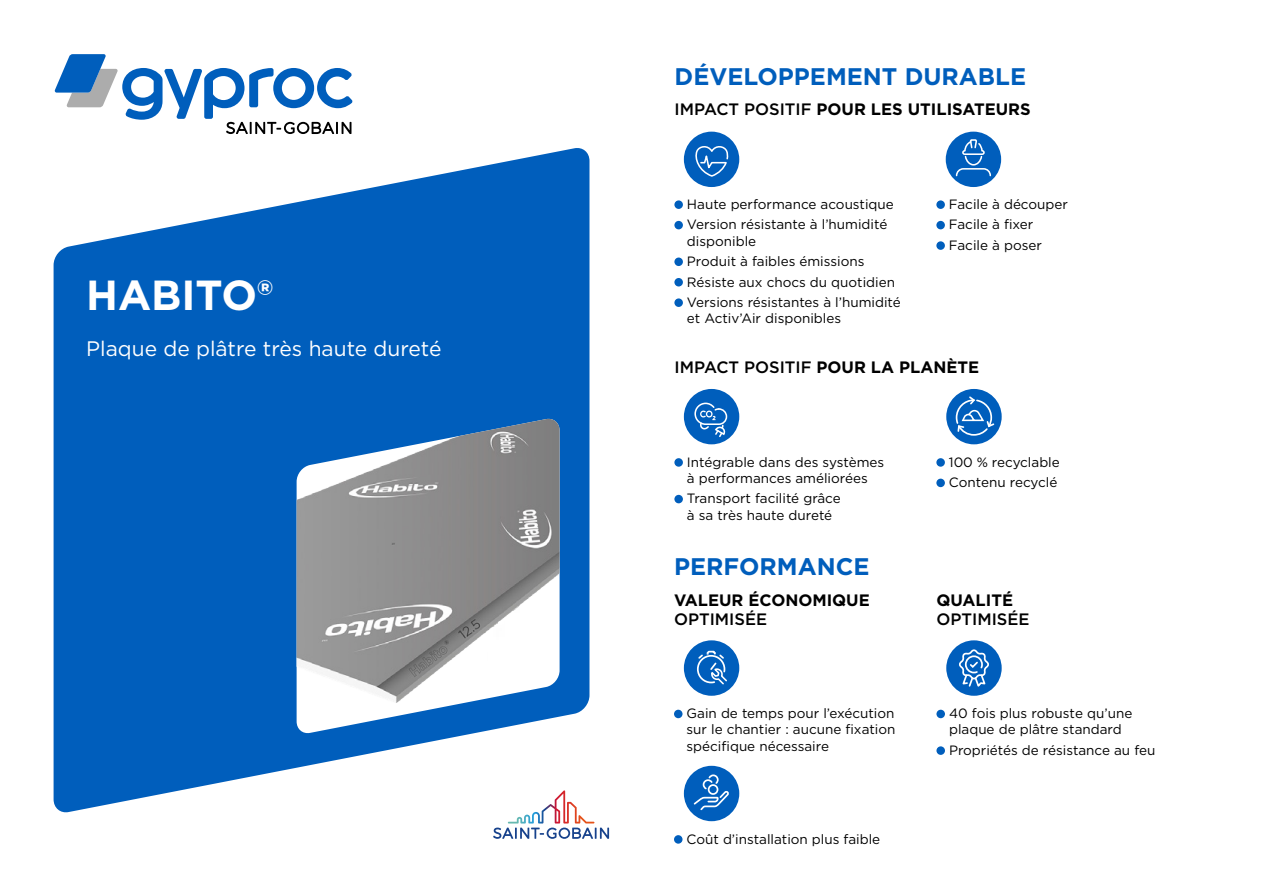
<style>
.page{position:relative;width:1263px;height:893px;background:#fff}
.page>*{position:absolute;margin:0;border:0;box-sizing:border-box;transform-origin:0 0}
.t1{font:700 42px "Gotham";color:#fff}
.t2{font:700 24px "Gotham";color:#005ebc}
.t3{font:21px "Gotham";color:#fff}
.t4{font:700 16.5px "Gotham";color:#000}
.t5{font:500 16.5px "Gotham";color:#000}
.t6{font:13.5px/20.4px "Gotham";color:#000}
.s1{font-weight:500}
.s2{font-weight:700}
</style>
<div class="page">
<svg style="left:54px;top:148px;width:535px;height:665px;fill:#005ebc"></svg>
<svg style="left:493px;top:790px;width:116px;height:49px"></svg>
<svg style="left:54px;top:54px;width:299px;height:80px"></svg>
<svg style="left:297px;top:418px;width:263px;height:316px;fill:#005ebc"></svg>
<img style="left:297px;top:419px;width:263px;height:292px">
<div style="left:936px;top:710px;width:9px;height:8px;background:#005ebc;border-radius:50%"></div>
<div style="left:936px;top:746px;width:9px;height:9px;background:#005ebc;border-radius:50%"></div>
<div style="left:674px;top:200px;width:9px;height:9px;background:#005ebc;border-radius:50%"></div>
<div style="left:674px;top:221px;width:9px;height:8px;background:#005ebc;border-radius:50%"></div>
<div style="left:674px;top:258px;width:9px;height:8px;background:#005ebc;border-radius:50%"></div>
<div style="left:674px;top:278px;width:9px;height:8px;background:#005ebc;border-radius:50%"></div>
<div style="left:674px;top:298px;width:9px;height:9px;background:#005ebc;border-radius:50%"></div>
<div style="left:674px;top:458px;width:9px;height:9px;background:#005ebc;border-radius:50%"></div>
<div style="left:674px;top:495px;width:9px;height:8px;background:#005ebc;border-radius:50%"></div>
<div style="left:936px;top:200px;width:9px;height:9px;background:#005ebc;border-radius:50%"></div>
<div style="left:936px;top:221px;width:9px;height:8px;background:#005ebc;border-radius:50%"></div>
<div style="left:936px;top:241px;width:9px;height:9px;background:#005ebc;border-radius:50%"></div>
<div style="left:936px;top:458px;width:9px;height:9px;background:#005ebc;border-radius:50%"></div>
<div style="left:936px;top:479px;width:9px;height:8px;background:#005ebc;border-radius:50%"></div>
<div style="left:684px;top:132px;width:55px;height:55px;background:#005ebc;border-radius:50%"></div>
<svg style="left:695px;top:146px;width:34px;height:31px"></svg>
<div style="left:946px;top:132px;width:55px;height:55px;background:#005ebc;border-radius:50%"></div>
<svg style="left:955px;top:138px;width:37px;height:39px"></svg>
<div style="left:946px;top:389px;width:56px;height:55px;background:#005ebc;border-radius:50%"></div>
<svg style="left:955px;top:395px;width:41px;height:42px"></svg>
<div style="left:946px;top:640px;width:56px;height:56px;background:#005ebc;border-radius:50%"></div>
<svg style="left:959px;top:649px;width:30px;height:38px"></svg>
<div style="left:684px;top:389px;width:55px;height:55px;background:#005ebc;border-radius:50%"></div>
<svg style="left:694px;top:402px;width:34px;height:36px"></svg>
<div style="left:674px;top:710px;width:8px;height:8px;background:#005ebc;border-radius:50%"></div>
<div style="left:674px;top:835px;width:8px;height:9px;background:#005ebc;border-radius:50%"></div>
<div style="left:684px;top:640px;width:55px;height:56px;background:#005ebc;border-radius:50%"></div>
<svg style="left:697px;top:650px;width:30px;height:35px"></svg>
<div style="left:684px;top:766px;width:55px;height:55px;background:#005ebc;border-radius:50%"></div>
<svg style="left:693px;top:774px;width:36px;height:37px"></svg>
<h1 class="t1" style="left:86px;top:267px;width:188px">HABITO®</h1>
<h3 class="t3" style="left:86px;top:336px;width:357px">Plaque de plâtre très haute dureté</h3>
<h2 class="t2" style="left:675px;top:61px;width:353px">DÉVELOPPEMENT DURABLE</h2>
<p class="t4" style="left:675px;top:99px;width:358px"><span class="s1">IMPACT POSITIF</span> POUR LES UTILISATEURS</p>
<p class="t6" style="left:687px;top:194px;width:208px">Haute performance acoustique<br>Version résistante à l’humidité</p>
<p class="t6" style="left:687px;top:230px;width:215px">disponible<br>Produit à faibles émissions<br>Résiste aux chocs du quotidien<br>Versions résistantes à l’humidité</p>
<p class="t6" style="left:687px;top:308px;width:156px">et Activ’Air disponibles</p>
<p class="t6" style="left:949px;top:194px;width:121px">Facile à découper<br>Facile à fixer<br>Facile à poser</p>
<p class="t5" style="left:675px;top:357px;width:306px">IMPACT POSITIF <span class="s2">POUR LA PLANÈTE</span></p>
<p class="t6" style="left:687px;top:453px;width:199px;line-height:16.2px">Intégrable dans des systèmes à performances améliorées</p>
<p class="t6" style="left:687px;top:490px;width:155px;line-height:16.2px">Transport facilité grâce à sa très haute dureté</p>
<h2 class="t2" style="left:674px;top:550px;width:197px">PERFORMANCE</h2>
<p class="t4" style="left:674px;top:589px;width:197px">VALEUR ÉCONOMIQUE</p>
<p class="t5" style="left:674px;top:609px;width:95px">OPTIMISÉE</p>
<p class="t6" style="left:686px;top:703px;width:209px">Gain de temps pour l’exécution</p>
<p class="t6" style="left:686px;top:735px;width:144px">spécifique nécessaire</p>
<p class="t6" style="left:686px;top:719px;width:210px">sur le chantier : aucune fixation</p>
<p class="t6" style="left:686px;top:828px;width:195px">Coût d’installation plus faible</p>
<p class="t6" style="left:949px;top:451px;width:112px">100 % recyclable</p>
<p class="t6" style="left:949px;top:472px;width:110px">Contenu recyclé</p>
<p class="t4" style="left:936px;top:589px;width:78px">QUALITÉ</p>
<p class="t5" style="left:936px;top:609px;width:95px">OPTIMISÉE</p>
<p class="t6" style="left:949px;top:703px;width:185px">40 fois plus robuste qu’une</p>
<p class="t6" style="left:949px;top:719px;width:174px">plaque de plâtre standard</p>
<p class="t6" style="left:949px;top:740px;width:208px">Propriétés de résistance au feu</p>
</div>
